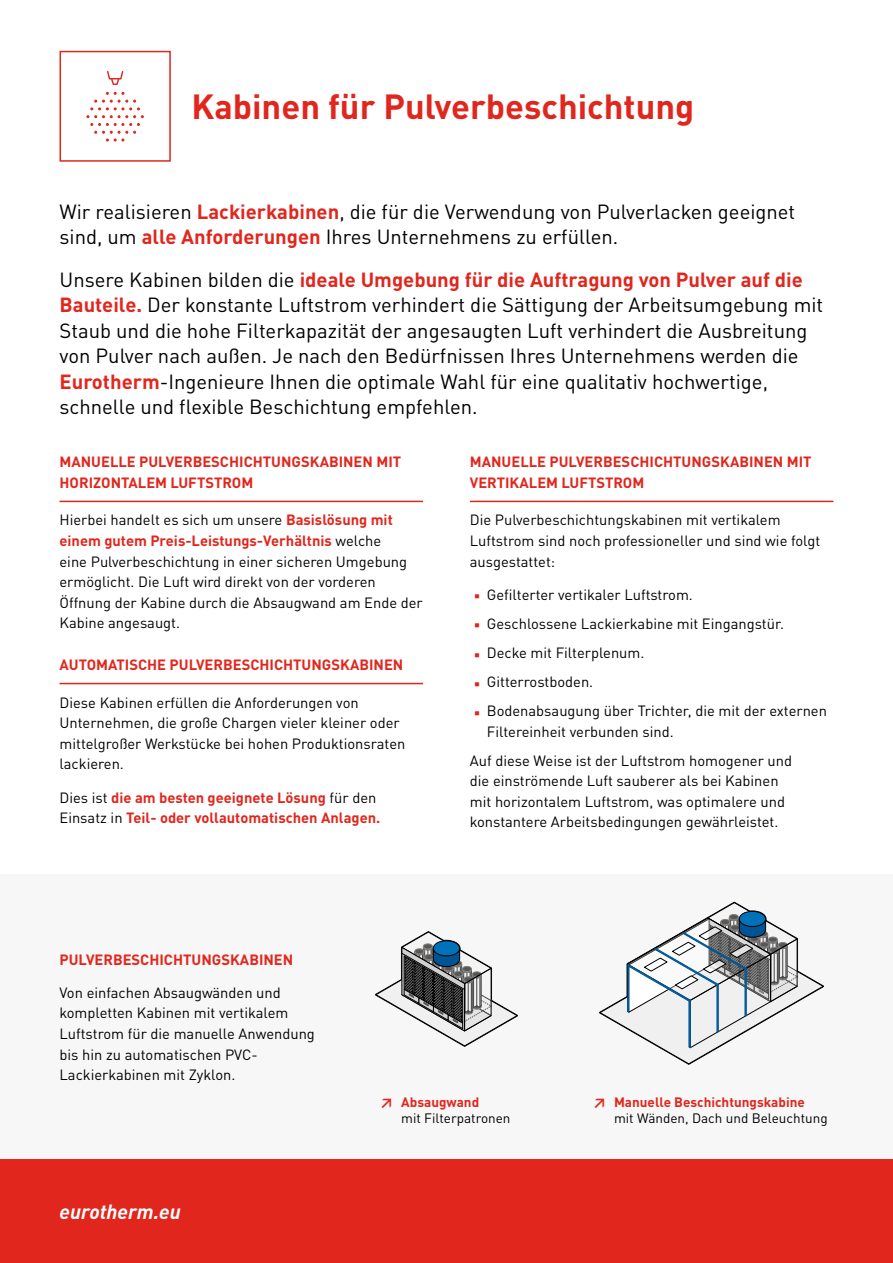
<style>
.page{position:relative;width:893px;height:1263px;background:#fff}
.page>*{position:absolute;margin:0;border:0;box-sizing:border-box;transform-origin:0 0}
.t1{font:700 34.5px "DIN Pro";color:#e1261d}
.t2{font:20.25px/25.5px "DIN Pro";color:#000}
.t3{font:italic 700 20.25px "DIN Pro";color:#fff}
.t4{font:14.7px/20.5px "DIN Pro";color:#000}
.t5{font:700 14.7px/20.5px "DIN Pro";color:#e1261d}
.t6{font:13.5px "DIN Pro";color:#000}
.t7{font:700 13.5px "DIN Pro";color:#e1261d}
.s1{font-weight:700;color:#e1261d}
.s2{font-weight:400;color:#000}
.s3{font-weight:700;font-size:27px;color:#e1261d}
</style>
<div class="page">
<div style="left:0;top:874px;width:893px;height:389px;background:#f7f7f7"></div>
<div style="left:0;top:1159px;width:893px;height:104px;background:#e1261d"></div>
<svg style="left:375px;top:931px;width:143px;height:116px"></svg>
<svg style="left:599px;top:902px;width:225px;height:163px"></svg>
<hr style="left:470px;top:501px;width:363px;height:1px;background:#e1261d">
<hr style="left:60px;top:501px;width:363px;height:1px;background:#e1261d">
<hr style="left:60px;top:683px;width:363px;height:1px;background:#e1261d">
<svg style="left:107px;top:71px;width:16px;height:14px"></svg>
<svg style="left:86px;top:92px;width:58px;height:50px"></svg>
<div style="left:60px;top:51px;width:111px;height:111px;border:2px solid #e1261d"></div>
<h1 class="t1" style="left:191px;top:78px;width:504px">Kabinen für Pulverbeschichtung</h1>
<h2 class="t2" style="left:60px;top:197px;width:737px">Wir realisieren <span class="s1">Lackierkabinen</span>, die für die Verwendung von Pulverlacken geeignet sind, um <span class="s1">alle Anforderungen</span> Ihres Unternehmens zu erfüllen.</h2>
<p class="t2" style="left:60px;top:265px;width:765px">Unsere Kabinen bilden die <span class="s1">ideale Umgebung für die Auftragung von Pulver auf die Bauteile.</span> Der konstante Luftstrom verhindert die Sättigung der Arbeitsumgebung mit Staub und die hohe Filterkapazität der angesaugten Luft verhindert die Ausbreitung von Pulver nach außen. Je nach den Bedürfnissen Ihres Unternehmens werden die <span class="s1">Eurotherm</span>-Ingenieure Ihnen die optimale Wahl für eine qualitativ hochwertige, schnelle und flexible Beschichtung empfehlen.</p>
<p class="t5" style="left:60px;top:450px;width:343px">MANUELLE PULVERBESCHICHTUNGSKABINEN MIT<br>HORIZONTALEM LUFTSTROM</p>
<p class="t4" style="left:60px;top:508px;width:365px">Hierbei handelt es sich um unsere <span class="s1">Basislösung mit einem gutem Preis-Leistungs-Verhältnis</span> welche<br>eine Pulverbeschichtung in einer sicheren Umgebung ermöglicht. Die Luft wird direkt von der vorderen Öffnung der Kabine durch die Absaugwand am Ende der Kabine angesaugt.</p>
<p class="t5" style="left:60px;top:653px;width:345px">AUTOMATISCHE PULVERBESCHICHTUNGSKABINEN</p>
<p class="t4" style="left:60px;top:690px;width:347px">Diese Kabinen erfüllen die Anforderungen von Unternehmen, die große Chargen vieler kleiner oder mittelgroßer Werkstücke bei hohen Produktionsraten lackieren.</p>
<p class="t5" style="left:60px;top:785px;width:322px"><span class="s2">Dies ist</span> die am besten geeignete Lösung <span class="s2">für den<br>Einsatz in</span> Teil- oder vollautomatischen Anlagen.</p>
<p class="t5" style="left:470px;top:450px;width:343px">MANUELLE PULVERBESCHICHTUNGSKABINEN MIT<br>VERTIKALEM LUFTSTROM</p>
<p class="t4" style="left:470px;top:508px;width:352px">Die Pulverbeschichtungskabinen mit vertikalem<br>Luftstrom sind noch professioneller und sind wie folgt ausgestattet:</p>
<p class="t4" style="left:470px;top:579px;width:359px;line-height:29.1px"><span class="s3">⋅</span> Gefilterter vertikaler Luftstrom.<br><span class="s3">⋅</span> Geschlossene Lackierkabine mit Eingangstür.<br><span class="s3">⋅</span> Decke mit Filterplenum.<br><span class="s3">⋅</span> Gitterrostboden.<br><span class="s3">⋅</span> Bodenabsaugung über Trichter, die mit der externen</p>
<p class="t4" style="left:470px;top:715px;width:324px;line-height:29.1px;text-indent:17px">Filtereinheit verbunden sind.<br>Auf diese Weise ist der Luftstrom homogener und</p>
<p class="t4" style="left:470px;top:769px;width:317px">die einströmende Luft sauberer als bei Kabinen mit horizontalem Luftstrom, was optimalere und konstantere Arbeitsbedingungen gewährleistet.</p>
<p class="t5" style="left:60px;top:947px;width:235px">PULVERBESCHICHTUNGSKABINEN</p>
<p class="t4" style="left:60px;top:981px;width:257px">Von einfachen Absaugwänden und kompletten Kabinen mit vertikalem<br>Luftstrom für die manuelle Anwendung bis hin zu automatischen PVC-<br>Lackierkabinen mit Zyklon.</p>
<h2 class="t3" style="left:60px;top:1194px;width:123px">eurotherm.eu</h2>
<p class="t7" style="left:380px;top:1090px;width:101px">↗ Absaugwand</p>
<p class="t6" style="left:401px;top:1107px;width:111px">mit Filterpatronen</p>
<p class="t7" style="left:593px;top:1090px;width:214px">↗ Manuelle Beschichtungskabine</p>
<p class="t6" style="left:614px;top:1107px;width:215px">mit Wänden, Dach und Beleuchtung</p>
</div>
